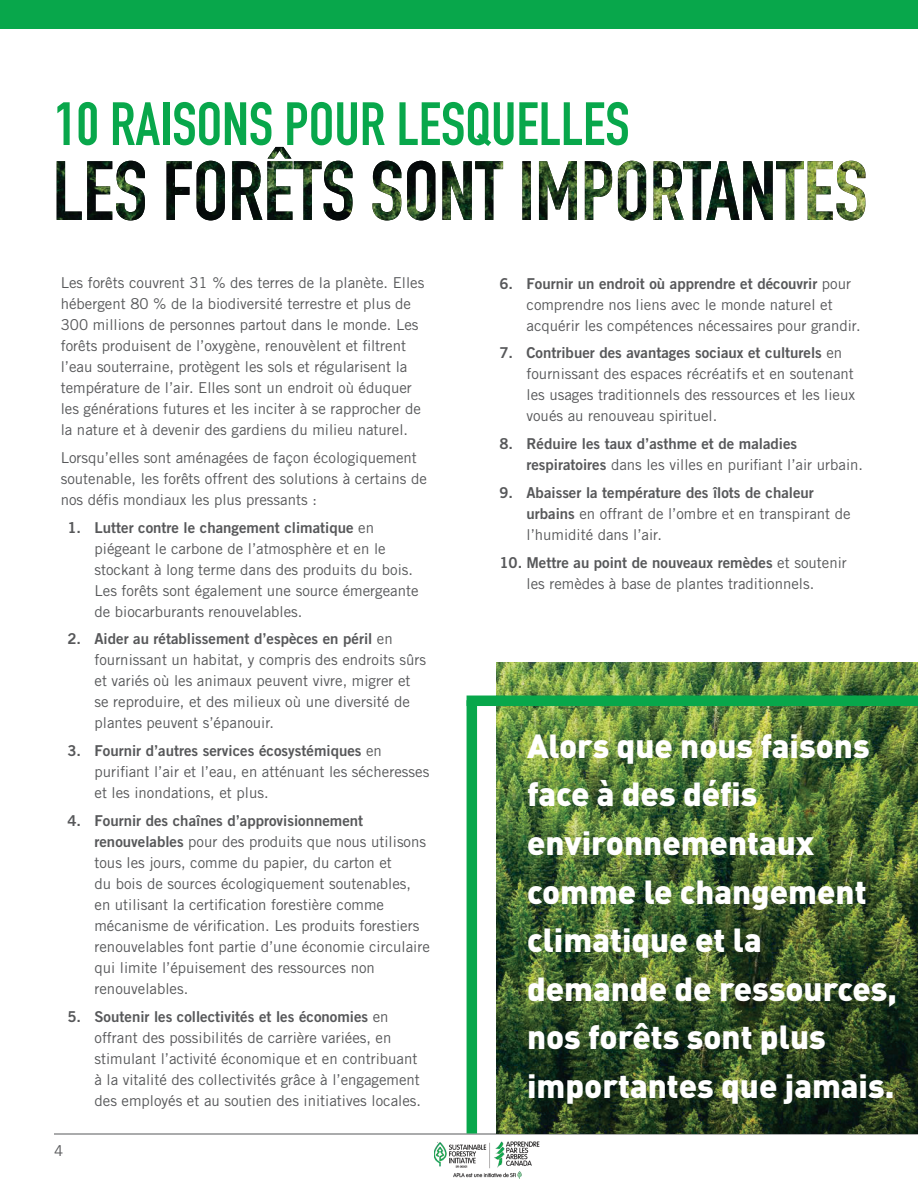
<style>
.page{position:relative;width:918px;height:1188px;background:#fff}
.page>*{position:absolute;margin:0;border:0;box-sizing:border-box;transform-origin:0 0}
.t1{font:700 60px "DIN Condensed";color:#08a74b}
.t2{font:900 33px/48.6px "DIN";color:#fff}
.t3{font:15px/21px "Trade Gothic";color:#57585a}
.t4{font:15px "Trade Gothic Bold Two";color:#57585a}
.s1{font-family:"Trade Gothic"}
.s2{font-family:"Trade Gothic Bold Two"}
</style>
<div class="page">
<div style="left:0;top:0;width:918px;height:28px;background:#08a74b"></div>
<hr style="left:54px;top:1134px;width:864px;height:1px;background:#57585a">
<img style="left:434px;top:1141px;width:105px;height:37px">
<img style="left:497px;top:663px;width:421px;height:471px">
<div style="left:467px;top:700px;width:10px;height:434px;background:#08a74b"></div>
<div style="left:467px;top:696px;width:451px;height:10px;background:#08a74b"></div>
<svg style="left:57px;top:158px;width:211px;height:62px"></svg>
<img style="left:268px;top:147px;width:597px;height:73px">
<h1 class="t1" style="left:54px;top:102px;width:577px">10 RAISONS POUR LESQUELLES</h1>
<p class="t3" style="left:61px;top:274px;width:365px">Les forêts couvrent 31 % des terres de la planète. Elles hébergent 80 % de la biodiversité terrestre et plus de 300 millions de personnes partout dans le monde. Les forêts produisent de l’oxygène, renouvèlent et filtrent l’eau souterraine, protègent les sols et régularisent la température de l’air. Elles sont un endroit où éduquer les générations futures et les inciter à se rapprocher de la nature et à devenir des gardiens du milieu naturel.</p>
<p class="t3" style="left:61px;top:448px;width:368px">Lorsqu’elles sont aménagées de façon écologiquement soutenable, les forêts offrent des solutions à certains de nos défis mondiaux les plus pressants :</p>
<p class="t4" style="left:68px;top:522px;width:308px">1. Lutter contre le changement climatique <span class="s1">en</span></p>
<p class="t3" style="left:95px;top:539px;width:326px">piégeant le carbone de l’atmosphère et en le stockant à long terme dans des produits du bois.<br>Les forêts sont également une source émergeante de biocarburants renouvelables.</p>
<p class="t4" style="left:68px;top:634px;width:327px">2. Aider au rétablissement d’espèces en péril <span class="s1">en</span></p>
<p class="t3" style="left:95px;top:651px;width:333px">fournissant un habitat, y compris des endroits sûrs et variés où les animaux peuvent vivre, migrer et se reproduire, et des milieux où une diversité de plantes peuvent s’épanouir.</p>
<p class="t4" style="left:68px;top:745px;width:316px">3. Fournir d’autres services écosystémiques <span class="s1">en</span></p>
<p class="t3" style="left:95px;top:763px;width:336px">purifiant l’air et l’eau, en atténuant les sécheresses et les inondations, et plus.</p>
<p class="t4" style="left:68px;top:815px;width:297px">4. Fournir des chaînes d’approvisionnement</p>
<p class="t3" style="left:95px;top:832px;width:337px"><span class="s2">renouvelables</span> pour des produits que nous utilisons tous les jours, comme du papier, du carton et<br>du bois de sources écologiquement soutenables, en utilisant la certification forestière comme mécanisme de vérification. Les produits forestiers renouvelables font partie d’une économie circulaire qui limite l’épuisement des ressources non renouvelables.</p>
<p class="t4" style="left:68px;top:1011px;width:323px">5. Soutenir les collectivités et les économies <span class="s1">en</span></p>
<p class="t3" style="left:95px;top:1028px;width:328px">offrant des possibilités de carrière variées, en stimulant l’activité économique et en contribuant à la vitalité des collectivités grâce à l’engagement des employés et au soutien des initiatives locales.</p>
<p class="t3" style="left:54px;top:1142px;width:11px">4</p>
<p class="t4" style="left:500px;top:278px;width:353px">6. Fournir un endroit où apprendre et découvrir <span class="s1">pour</span></p>
<p class="t3" style="left:527px;top:295px;width:336px">comprendre nos liens avec le monde naturel et acquérir les compétences nécessaires pour grandir.</p>
<p class="t4" style="left:500px;top:348px;width:344px">7. Contribuer des avantages sociaux et culturels <span class="s1">en</span></p>
<p class="t3" style="left:527px;top:365px;width:330px;text-align:justify">fournissant des espaces récréatifs et en soutenant les usages traditionnels des ressources et les lieux voués au renouveau spirituel.</p>
<p class="t4" style="left:500px;top:438px;width:299px">8. Réduire les taux d’asthme et de maladies</p>
<p class="t3" style="left:527px;top:456px;width:338px"><span class="s2">respiratoires</span> dans les villes en purifiant l’air urbain.</p>
<p class="t4" style="left:500px;top:487px;width:316px">9. Abaisser la température des îlots de chaleur</p>
<p class="t3" style="left:527px;top:504px;width:326px"><span class="s2">urbains</span> en offrant de l’ombre et en transpirant de l’humidité dans l’air.</p>
<p class="t4" style="left:500px;top:557px;width:349px">10. Mettre au point de nouveaux remèdes <span class="s1">et soutenir</span></p>
<p class="t3" style="left:527px;top:574px;width:289px">les remèdes à base de plantes traditionnels.</p>
<h2 class="t2" style="left:527px;top:724px;width:371px">Alors que nous faisons face à des défis environnementaux comme le changement climatique et la demande de ressources, nos forêts sont plus importantes que jamais.</h2>
</div>
